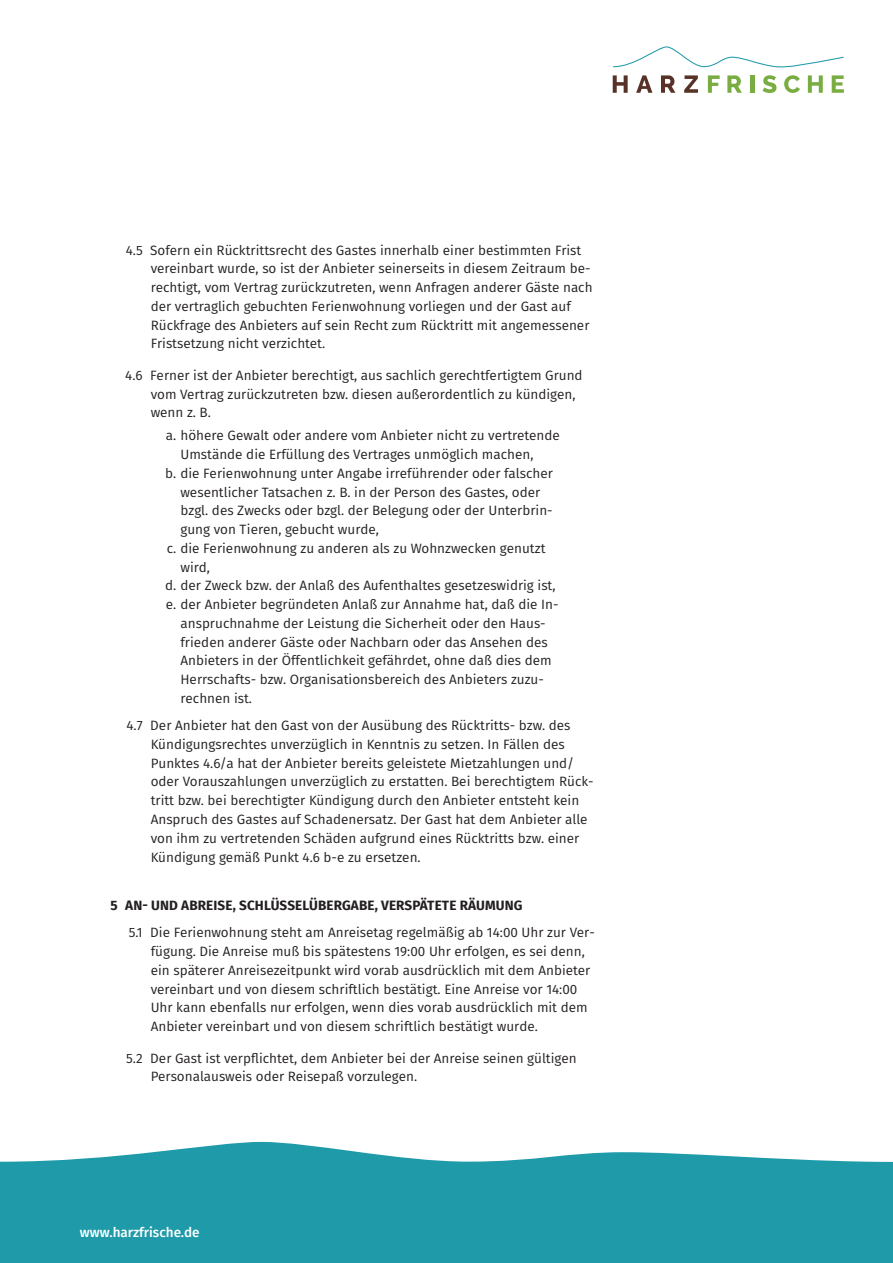
<style>
.page{position:relative;width:893px;height:1263px;background:#fff}
.page>*{position:absolute;margin:0;border:0;box-sizing:border-box;transform-origin:0 0}
.t1{font:13.5px/18.8px "Fira Sans";color:#231f20}
.t2{font:700 13.5px "Fira Sans";letter-spacing:.01em;color:#231f20}
.t3{font:500 13.5px "Fira Sans";color:#fff}
</style>
<div class="page">
<svg style="left:0;top:1142px;width:893px;height:121px;background:#36a4b2"></svg>
<svg style="left:708px;top:75px;width:12px;height:18px"></svg>
<svg style="left:727px;top:75px;width:15px;height:18px"></svg>
<hr style="left:750px;top:75px;width:4px;height:18px;background:#79ad41">
<svg style="left:763px;top:75px;width:13px;height:18px"></svg>
<svg style="left:784px;top:75px;width:16px;height:18px"></svg>
<svg style="left:808px;top:75px;width:15px;height:18px"></svg>
<svg style="left:832px;top:75px;width:12px;height:18px"></svg>
<svg style="left:613px;top:75px;width:15px;height:18px"></svg>
<svg style="left:636px;top:75px;width:16px;height:18px"></svg>
<svg style="left:661px;top:75px;width:14px;height:18px"></svg>
<svg style="left:684px;top:75px;width:14px;height:18px"></svg>
<svg style="left:613px;top:46px;width:231px;height:22px"></svg>
<p class="t1" style="left:151px;top:240px;width:443px;text-indent:-25px">4.5 Sofern ein Rücktrittsrecht des Gastes innerhalb einer bestimmten Frist vereinbart wurde, so ist der Anbieter seinerseits in diesem Zeitraum be&shy;rechtigt, vom Vertrag zurückzutreten, wenn Anfragen anderer Gäste nach der vertraglich gebuchten Ferienwohnung vorliegen und der Gast auf Rückfrage des Anbieters auf sein Recht zum Rücktritt mit angemessener Fristsetzung nicht verzichtet.</p>
<p class="t1" style="left:151px;top:365px;width:433px;text-indent:-25px">4.6 Ferner ist der Anbieter berechtigt, aus sachlich gerechtfertigtem Grund vom Vertrag zurückzutreten bzw. diesen außerordentlich zu kündigen, wenn z. B.</p>
<p class="t1" style="left:166px;top:426px;width:396px">a. höhere Gewalt oder andere vom Anbieter nicht zu vertretende</p>
<p class="t1" style="left:180px;top:445px;width:355px">Umstände die Erfüllung des Vertrages unmöglich machen,</p>
<p class="t1" style="left:165px;top:463px;width:389px">b. die Ferienwohnung unter Angabe irreführender oder falscher</p>
<p class="t1" style="left:180px;top:482px;width:361px">wesentlicher Tatsachen z. B. in der Person des Gastes, oder</p>
<p class="t1" style="left:180px;top:501px;width:374px">bzgl. des Zwecks oder bzgl. der Belegung oder der Unterbrin-</p>
<p class="t1" style="left:180px;top:520px;width:200px">gung von Tieren, gebucht wurde,</p>
<p class="t1" style="left:167px;top:538px;width:380px">c. die Ferienwohnung zu anderen als zu Wohnzwecken genutzt</p>
<p class="t1" style="left:180px;top:557px;width:31px">wird,</p>
<p class="t1" style="left:165px;top:576px;width:392px">d. der Zweck bzw. der Anlaß des Aufenthaltes gesetzeswidrig ist,</p>
<p class="t1" style="left:166px;top:595px;width:393px">e. der Anbieter begründeten Anlaß zur Annahme hat, daß die In-</p>
<p class="t1" style="left:180px;top:613px;width:367px">anspruchnahme der Leistung die Sicherheit oder den Haus-</p>
<p class="t1" style="left:180px;top:632px;width:369px">frieden anderer Gäste oder Nachbarn oder das Ansehen des</p>
<p class="t1" style="left:180px;top:651px;width:373px">Anbieters in der Öffentlichkeit gefährdet, ohne daß dies dem</p>
<p class="t1" style="left:180px;top:670px;width:365px">Herrschafts- bzw. Organisationsbereich des Anbieters zuzu-</p>
<p class="t1" style="left:180px;top:688px;width:73px">rechnen ist.</p>
<p class="t1" style="left:151px;top:716px;width:444px;text-indent:-24px">4.7 Der Anbieter hat den Gast von der Ausübung des Rücktritts- bzw. des Kündigungsrechtes unverzüglich in Kenntnis zu setzen. In Fällen des Punktes 4.6/a hat der Anbieter bereits geleistete Mietzahlungen und/ oder Vorauszahlungen unverzüglich zu erstatten. Bei berechtigtem Rück&shy;tritt bzw. bei berechtigter Kündigung durch den Anbieter entsteht kein Anspruch des Gastes auf Schadenersatz. Der Gast hat dem Anbieter alle von ihm zu vertretenden Schäden aufgrund eines Rücktritts bzw. einer Kündigung gemäß Punkt 4.6 b-e zu ersetzen.</p>
<p class="t2" style="left:110px;top:894px;width:414px">5 AN- UND ABREISE, SCHLÜSSELÜBERGABE, VERSPÄTETE RÄUMUNG</p>
<p class="t1" style="left:151px;top:923px;width:446px;text-indent:-22px">5.1 Die Ferienwohnung steht am Anreisetag regelmäßig ab 14:00 Uhr zur Ver&shy;fügung. Die Anreise muß bis spätestens 19:00 Uhr erfolgen, es sei denn, ein späterer Anreisezeitpunkt wird vorab ausdrücklich mit dem Anbieter vereinbart und von diesem schriftlich bestätigt. Eine Anreise vor 14:00<br>Uhr kann ebenfalls nur erfolgen, wenn dies vorab ausdrücklich mit dem Anbieter vereinbart und von diesem schriftlich bestätigt wurde.</p>
<p class="t1" style="left:151px;top:1048px;width:427px;text-indent:-24px">5.2 Der Gast ist verpflichtet, dem Anbieter bei der Anreise seinen gültigen<br>Personalausweis oder Reisepaß vorzulegen.</p>
<p class="t3" style="left:80px;top:1222px;width:121px">www.harzfrische.de</p>
</div>
